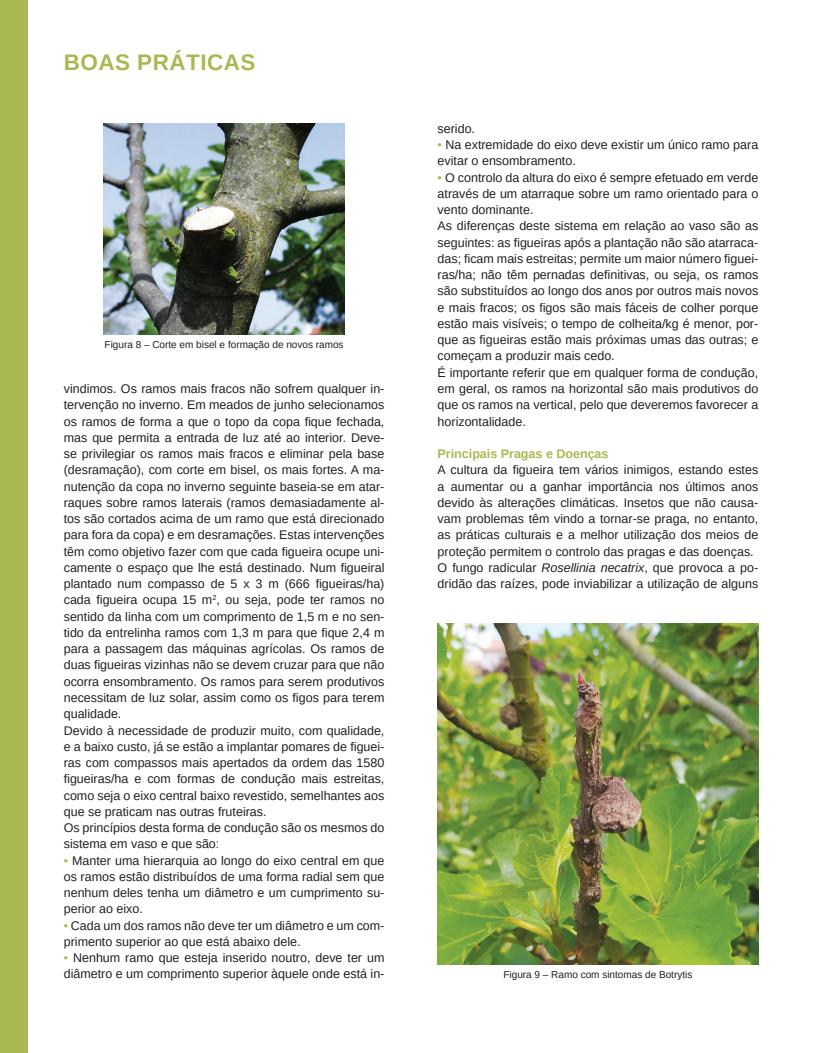
<style>
.page{position:relative;width:815px;height:1053px;background:#fff}
.page>*{position:absolute;margin:0;border:0;box-sizing:border-box;transform-origin:0 0}
.t1{font:700 22.5px "Arimo";letter-spacing:.02em;color:#aab853}
.t2{font:12.5px/16.2px "Arimo";color:#231f20}
.t3{font:700 12.5px "Arimo";color:#aab853}
.t4{font:10px "Arimo";color:#231f20}
.s1{color:#aab853}
.s2{font-style:italic}
</style>
<div class="page">
<div style="left:0;top:0;width:28px;height:1052px;background:#aab853"></div>
<img style="left:104px;top:124px;width:240px;height:211px">
<img style="left:438px;top:623px;width:320px;height:341px">
<h1 class="t1" style="left:64px;top:46px;width:191px">boas práticas</h1>
<p class="t4" style="left:105px;top:338px;width:240px">Figura 8 – Corte em bisel e formação de novos ramos</p>
<p class="t2" style="left:64px;top:380px;width:322px">vindimos. Os ramos mais fracos não sofrem qualquer in&shy;tervenção no inverno. Em meados de junho selecionamos os ramos de forma a que o topo da copa fique fechada, mas que permita a entrada de luz até ao interior. Deve&shy;se privilegiar os ramos mais fracos e eliminar pela base (desramação), com corte em bisel, os mais fortes. A ma&shy;nutenção da copa no inverno seguinte baseia-se em atar&shy;raques sobre ramos laterais (ramos demasiadamente al&shy;tos são cortados acima de um ramo que está direcionado para fora da copa) e em desramações. Estas intervenções têm como objetivo fazer com que cada figueira ocupe uni&shy;camente o espaço que lhe está destinado. Num figueiral plantado num compasso de 5 x 3 m (666 figueiras/ha) cada figueira ocupa 15 m<sup>2</sup>, ou seja, pode ter ramos no sentido da linha com um comprimento de 1,5 m e no sen&shy;tido da entrelinha ramos com 1,3 m para que fique 2,4 m para a passagem das máquinas agrícolas. Os ramos de duas figueiras vizinhas não se devem cruzar para que não ocorra ensombramento. Os ramos para serem produtivos necessitam de luz solar, assim como os figos para terem qualidade.<br>Devido à necessidade de produzir muito, com qualidade, e a baixo custo, já se estão a implantar pomares de figuei&shy;ras com compassos mais apertados da ordem das 1580 figueiras/ha e com formas de condução mais estreitas, como seja o eixo central baixo revestido, semelhantes aos que se praticam nas outras fruteiras.<br>Os princípios desta forma de condução são os mesmos do sistema em vaso e que são:</p>
<p class="t2" style="left:64px;top:852px;width:322px;text-align:justify"><span class="s1">•</span> Manter uma hierarquia ao longo do eixo central em que os ramos estão distribuídos de uma forma radial sem que nenhum deles tenha um diâmetro e um cumprimento su&shy;perior ao eixo.</p>
<p class="t2" style="left:64px;top:917px;width:322px"><span class="s1">•</span> Cada um dos ramos não deve ter um diâmetro e um com&shy;primento superior ao que está abaixo dele.</p>
<p class="t2" style="left:64px;top:949px;width:322px"><span class="s1">•</span> Nenhum ramo que esteja inserido noutro, deve ter um diâmetro e um comprimento superior àquele onde está in-</p>
<p class="t2" style="left:438px;top:120px;width:39px">serido.</p>
<p class="t2" style="left:438px;top:137px;width:322px"><span class="s1">•</span> Na extremidade do eixo deve existir um único ramo para evitar o ensombramento.</p>
<p class="t2" style="left:438px;top:169px;width:322px"><span class="s1">•</span> O controlo da altura do eixo é sempre efetuado em verde através de um atarraque sobre um ramo orientado para o vento dominante.<br>As diferenças deste sistema em relação ao vaso são as seguintes: as figueiras após a plantação não são atarraca&shy;das; ficam mais estreitas; permite um maior número figuei&shy;ras/ha; não têm pernadas definitivas, ou seja, os ramos são substituídos ao longo dos anos por outros mais novos e mais fracos; os figos são mais fáceis de colher porque estão mais visíveis; o tempo de colheita/kg é menor, por&shy;que as figueiras estão mais próximas umas das outras; e começam a produzir mais cedo.<br>É importante referir que em qualquer forma de condução, em geral, os ramos na horizontal são mais produtivos do que os ramos na vertical, pelo que deveremos favorecer a horizontalidade.</p>
<p class="t3" style="left:438px;top:445px;width:172px">Principais Pragas e Doenças</p>
<p class="t2" style="left:438px;top:462px;width:322px">A cultura da figueira tem vários inimigos, estando estes a aumentar ou a ganhar importância nos últimos anos devido às alterações climáticas. Insetos que não causa&shy;vam problemas têm vindo a tornar-se praga, no entanto, as práticas culturais e a melhor utilização dos meios de proteção permitem o controlo das pragas e das doenças.<br>O fungo radicular <span class="s2">Rosellinia necatrix</span>, que provoca a po&shy;dridão das raízes, pode inviabilizar a utilização de alguns</p>
<p class="t4" style="left:503px;top:968px;width:190px">Figura 9 – Ramo com sintomas de Botrytis</p>
</div>
